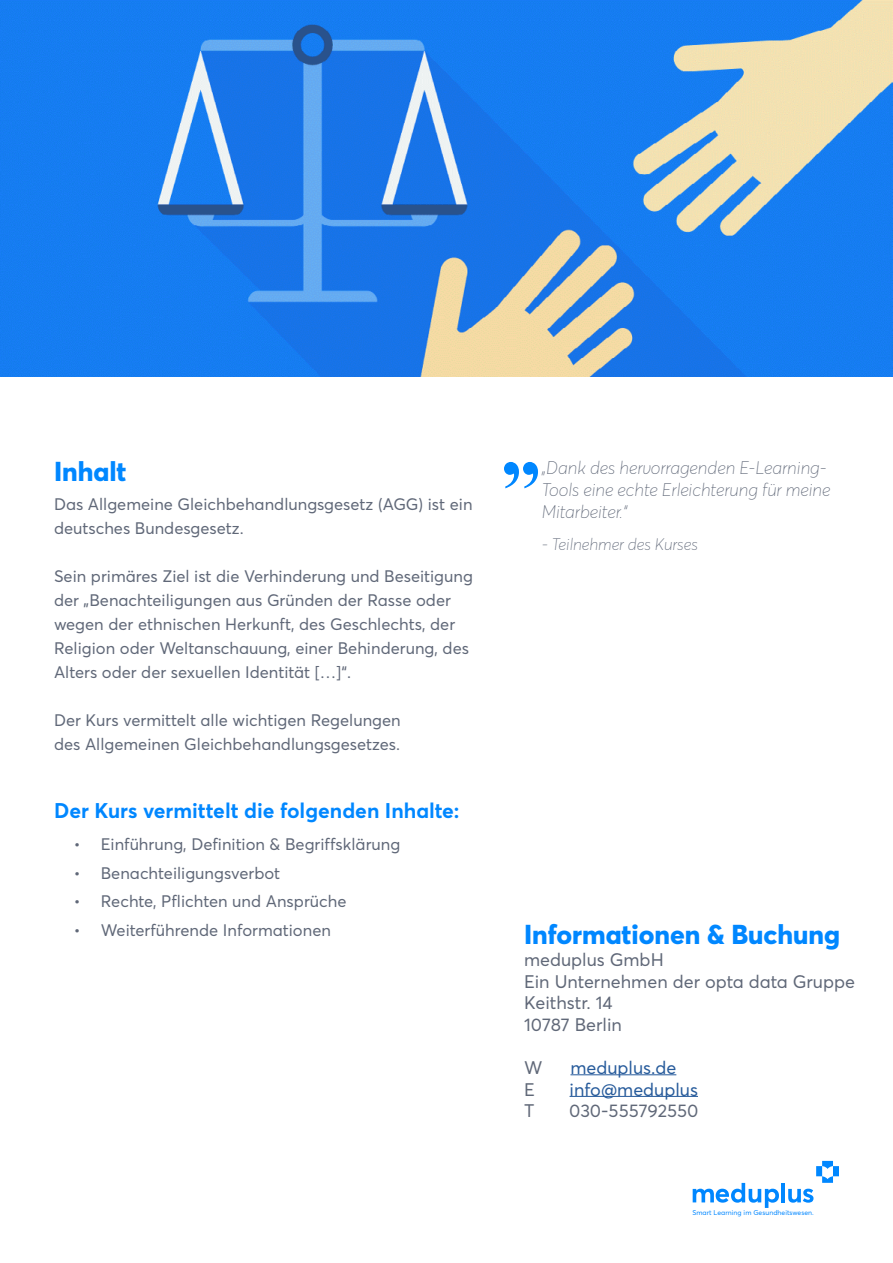
<style>
.page{position:relative;width:893px;height:1263px;background:#fff}
.page>*{position:absolute;margin:0;border:0;box-sizing:border-box;transform-origin:0 0}
.t1{font:700 81px "Times New Roman";color:#0087ff}
.t2{font:800 27px "Averta";color:#0087ff}
.t3{font:700 21px "Averta";color:#0087ff}
.t4{font:italic 100 18px/21.6px "Averta";color:#606878}
.t5{font:18px/21.6px "Averta";color:#606878}
.t6{font:18px "Averta";color:#275b9b}
.t7{font:16.5px/24px "Averta";color:#606878}
.t8{font:italic 100 16.5px "Averta";color:#606878}
.t9{font:6.9px "Averta";color:#0087ff}
</style>
<div class="page">
<hr style="left:781px;top:1183px;width:4px;height:19px;background:#0087ff">
<svg style="left:788px;top:1189px;width:25px;height:14px"></svg>
<svg style="left:693px;top:1183px;width:86px;height:25px"></svg>
<svg style="left:816px;top:1161px;width:23px;height:22px"></svg>
<img style="left:0;top:0;width:893px;height:376px">
<hr style="left:570px;top:1074px;width:106px;height:1px;background:#275b9b">
<hr style="left:570px;top:1096px;width:128px;height:1px;background:#275b9b">
<h2 class="t2" style="left:54px;top:455px;width:74px">Inhalt</h2>
<p class="t7" style="left:54px;top:492px;width:420px">Das Allgemeine Gleichbehandlungsgesetz (AGG) ist ein deutsches Bundesgesetz.</p>
<p class="t7" style="left:54px;top:564px;width:420px">Sein primäres Ziel ist die Verhinderung und Beseitigung der „Benachteiligungen aus Gründen der Rasse oder wegen der ethnischen Herkunft, des Geschlechts, der Religion oder Weltanschauung, einer Behinderung, des Alters oder der sexuellen Identität […]“.</p>
<p class="t7" style="left:54px;top:708px;width:348px">Der Kurs vermittelt alle wichtigen Regelungen des Allgemeinen Gleichbehandlungsgesetzes.</p>
<p class="t3" style="left:54px;top:797px;width:407px">Der Kurs vermittelt die folgenden Inhalte:</p>
<p class="t7" style="left:74px;top:832px;width:328px">• Einführung, Definition &amp; Begriffsklärung</p>
<p class="t7" style="left:74px;top:860px;width:208px">• Benachteiligungsverbot</p>
<p class="t7" style="left:74px;top:889px;width:274px">• Rechte, Pflichten und Ansprüche</p>
<p class="t7" style="left:74px;top:917px;width:259px">• Weiterführende Informationen</p>
<p class="t4" style="left:542px;top:458px;width:290px">„Dank des hervorragenden E-Learning-<br>Tools eine echte Erleichterung für meine<br>Mitarbeiter.“</p>
<p class="t8" style="left:542px;top:534px;width:158px">- Teilnehmer des Kurses</p>
<h1 class="t1" style="left:501px;top:389px;width:42px">„</h1>
<h2 class="t2" style="left:524px;top:917px;width:317px">Informationen &amp; Buchung</h2>
<p class="t5" style="left:524px;top:949px;width:332px">meduplus GmbH<br>Ein Unternehmen der opta data Gruppe<br>Keithstr. 14<br>10787 Berlin</p>
<p class="t5" style="left:524px;top:1057px;width:20px">W</p>
<p class="t6" style="left:570px;top:1056px;width:107px">meduplus.de</p>
<p class="t5" style="left:524px;top:1078px;width:12px">E</p>
<p class="t6" style="left:570px;top:1078px;width:130px">info@meduplus</p>
<p class="t5" style="left:524px;top:1100px;width:12px">T</p>
<p class="t5" style="left:569px;top:1100px;width:131px">030-555792550</p>
<p class="t9" style="left:692px;top:1208px;width:123px">Smart Learning im Gesundheitswesen.</p>
</div>
